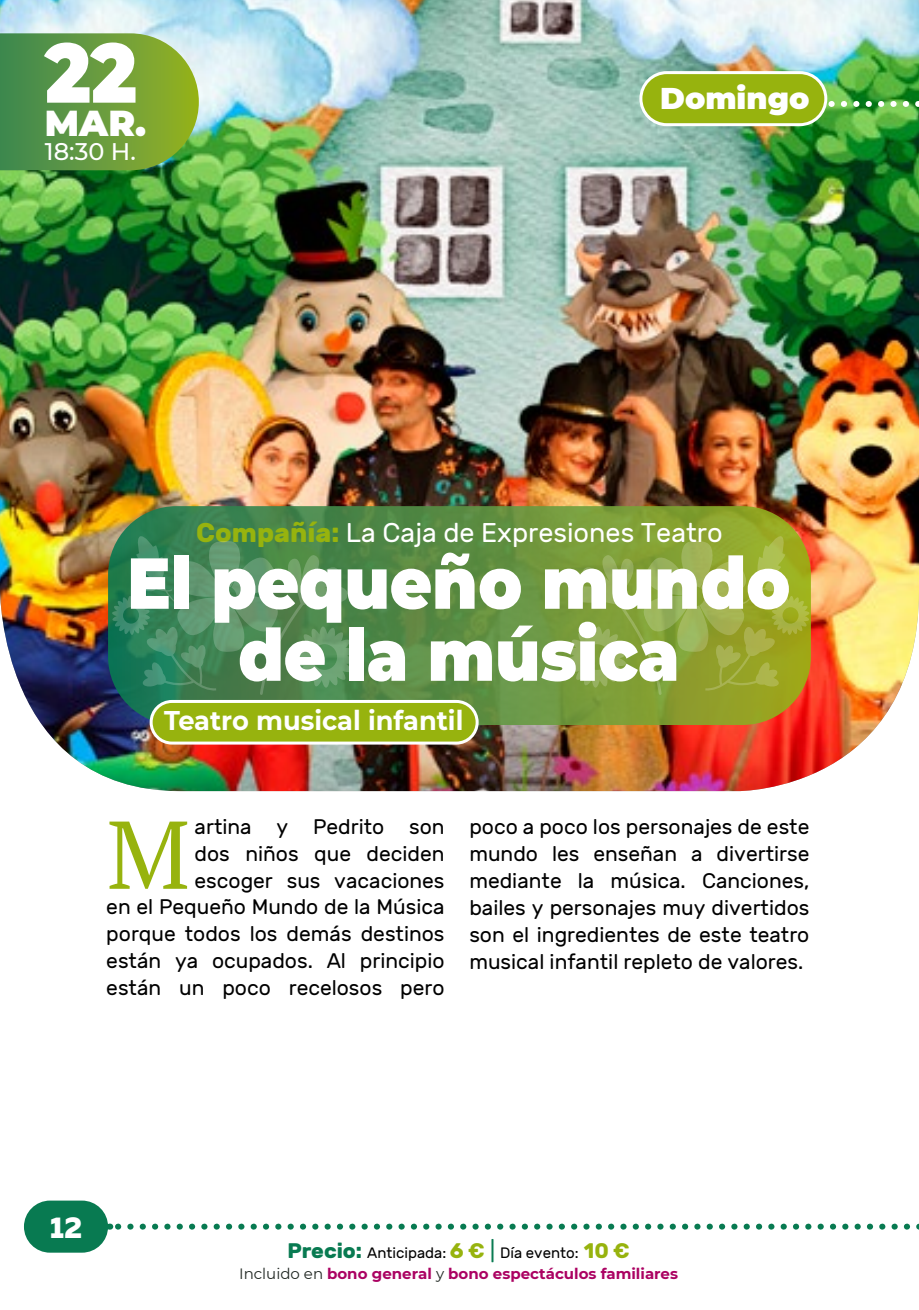
<style>
.page{position:relative;width:919px;height:1310px;background:#fff}
.page>*{position:absolute;margin:0;border:0;box-sizing:border-box;transform-origin:0 0}
.t1{font:96px "PT Serif";color:#97b30e}
.t2{font:900 84px "Montserrat";color:#fff;scale:.9 1}
.t3{font:900 72px/72px "Montserrat";color:#fff;text-align:center;scale:.9 1}
.t4{font:900 36px "Montserrat";color:#fff}
.t5{font:900 30px "Montserrat";color:#fff}
.t6{font:700 30px "Muller Trial Extra";color:#fff}
.t7{font:27px "Rubik";color:#fff}
.t8{font:700 27px "Montserrat";color:#fff;scale:.95 1}
.t9{font:500 24px "Montserrat";color:#fff}
.t10{font:21px/26.7px "Rubik";color:#000;text-align:right}
.t11{font:700 15px "Montserrat";color:#ab0262}
.t12{font:15px "Rubik";color:#000}
.s1{font-weight:700;color:#97b30e}
.s2{font-weight:700;font-size:21px;color:#087a51}
.s3{font-weight:700;font-size:21px;color:#97b30e}
.s4{font-size:21px;color:#087a51}
.s5{font-weight:400;color:#202722}
</style>
<div class="page">
<img style="left:0;top:0;width:918px;height:791px">
<svg style="left:826px;top:101px;width:93px;height:6px"></svg>
<div style="left:640px;top:73px;width:185px;height:52px;background:#97b30e;border-radius:26px"></div>
<div style="left:639px;top:71px;width:188px;height:55px;border:3px solid #fff;border-radius:26px"></div>
<svg style="left:109px;top:1223px;width:810px;height:6px"></svg>
<svg style="left:108px;top:506px;width:702px;height:219px;background:#629041"></svg>
<div style="left:151px;top:701px;width:326px;height:42px;background:#97b30e;border-radius:21px"></div>
<div style="left:150px;top:700px;width:328px;height:44px;border:3px solid #fff;border-radius:21px"></div>
<div style="left:24px;top:1200px;width:84px;height:52px;background:#087a51;border-radius:26px"></div>
<svg style="left:0;top:33px;width:199px;height:137px;background:#6a9e45"></svg>
<svg style="left:112px;top:534px;width:242px;height:161px;background:#49895a"></svg>
<svg style="left:567px;top:534px;width:242px;height:161px;background:#92a73c"></svg>
<h2 class="t2" style="left:45px;top:10px;width:104px">22</h2>
<h3 class="t4" style="left:45px;top:96px;width:103px">MAR.</h3>
<p class="t9" style="left:45px;top:134px;width:92px">18:30 H.</p>
<h3 class="t5" style="left:660px;top:76px;width:151px">Domingo</h3>
<p class="t7" style="left:196px;top:518px;width:528px"><span class="s1">Compañía:</span> La Caja de Expresiones Teatro</p>
<h3 class="t3" style="left:127px;top:543px;width:738px">El pequeño mundo de la música</h3>
<p class="t8" style="left:164px;top:701px;width:316px">Teatro musical infantil</p>
<p class="t10" style="left:106px;top:814px;width:340px">artina y Pedrito son<br>dos niños que deciden<br>escoger sus vacaciones<br>en el Pequeño Mundo de la Música porque todos los demás destinos están ya ocupados. Al principio están un poco recelosos pero</p>
<p class="t10" style="left:469px;top:814px;width:341px;text-align:justify">poco a poco los personajes de este mundo les enseñan a divertirse mediante la música. Canciones, bailes y personajes muy divertidos son el ingredientes de este teatro musical infantil repleto de valores.</p>
<h1 class="t1" style="left:107px;top:792px;width:85px">M</h1>
<h3 class="t6" style="left:50px;top:1210px;width:34px">12</h3>
<p class="t12" style="left:287px;top:1244px;width:344px"><span class="s2">Precio:</span> Anticipada: <span class="s3">6 €</span> <span class="s4">|</span> Día evento: <span class="s3">10 €</span></p>
<p class="t11" style="left:239px;top:1263px;width:440px"><span class="s5">Incluido en</span> bono general <span class="s5">y</span> bono espectáculos familiares</p>
</div>
